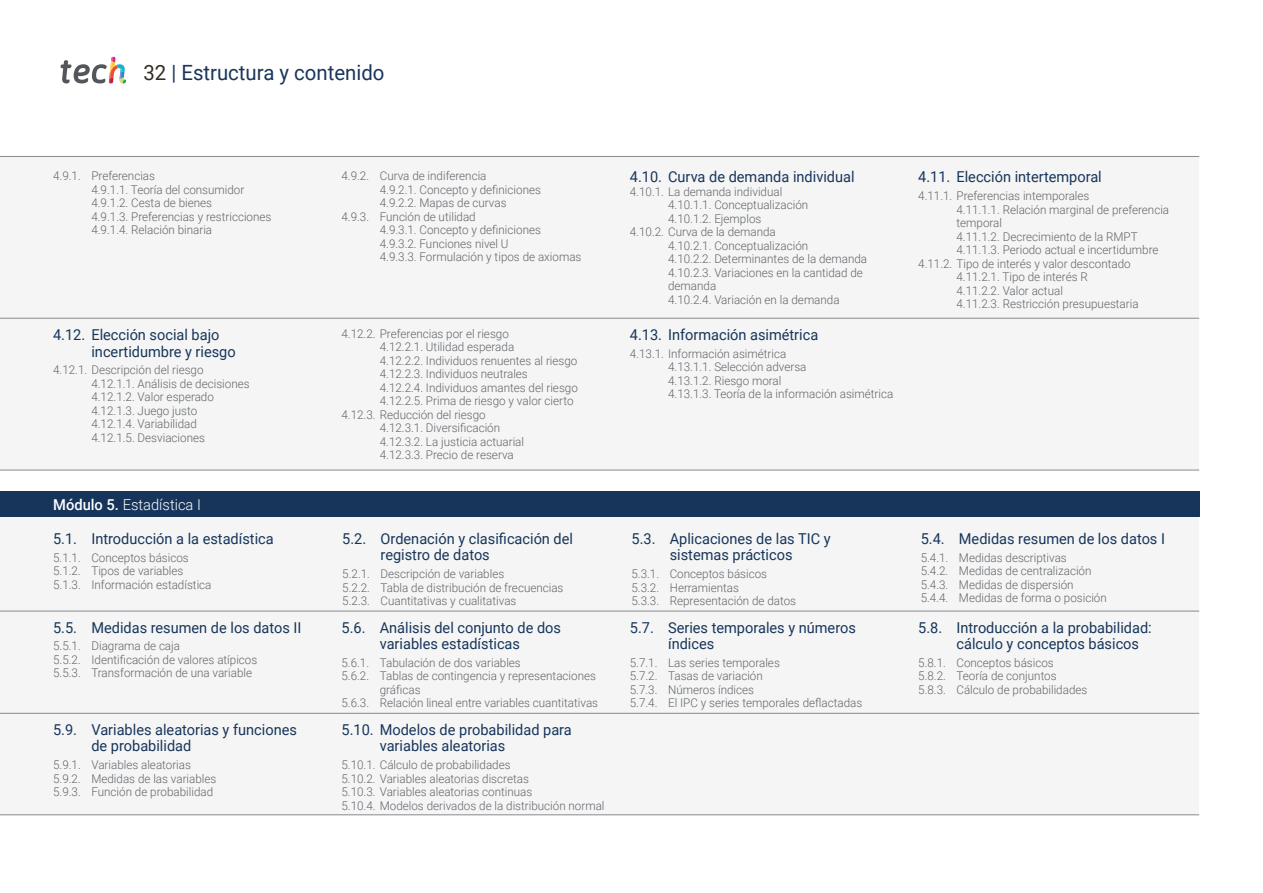
<style>
.page{position:relative;width:1263px;height:893px;background:#fff}
.page>*{position:absolute;margin:0;border:0;box-sizing:border-box;transform-origin:0 0}
.t1{font:21px "Roboto";color:#1a355c}
.t2{font:15px/16.5px "Roboto";color:#17355b}
.t3{font:300 15px "Roboto";color:#fff}
.t4{font:300 12px/13.5px "Roboto";color:#61646a}
.s1{color:#312e20}
.s2{font-weight:500}
</style>
<div class="page">
<svg style="left:61px;top:57px;width:65px;height:27px"></svg>
<div style="left:0;top:156px;width:1199px;height:314px;background:#f4f5f4"></div>
<hr style="left:0;top:470px;width:1199px;height:1px;background:#878a8e">
<hr style="left:0;top:318px;width:1199px;height:1px;background:#878a8e">
<hr style="left:0;top:156px;width:1199px;height:1px;background:#878a8e">
<div style="left:0;top:517px;width:1199px;height:298px;background:#f4f5f4"></div>
<div style="left:0;top:491px;width:1199px;height:26px;background:#17355b"></div>
<hr style="left:0;top:611px;width:1199px;height:1px;background:#878a8e">
<hr style="left:0;top:814px;width:1199px;height:1px;background:#878a8e">
<hr style="left:0;top:713px;width:1199px;height:1px;background:#878a8e">
<h1 class="t1" style="left:144px;top:57px;width:242px"><span class="s1">32</span> | Estructura y contenido</h1>
<p class="t4" style="left:91px;top:169px;width:181px;text-indent:-38px">4.9.1. Preferencias<br>4.9.1.1. Teoría del consumidor<br>4.9.1.2. Cesta de bienes<br>4.9.1.3. Preferencias y restricciones<br>4.9.1.4. Relación binaria</p>
<p class="t4" style="left:341px;top:169px;width:146px">4.9.2. Curva de indiferencia</p>
<p class="t4" style="left:380px;top:182px;width:163px">4.9.2.1. Concepto y definiciones</p>
<p class="t4" style="left:380px;top:196px;width:128px">4.9.2.2. Mapas de curvas</p>
<p class="t4" style="left:341px;top:209px;width:136px">4.9.3. Función de utilidad</p>
<p class="t4" style="left:380px;top:223px;width:163px">4.9.3.1. Concepto y definiciones</p>
<p class="t4" style="left:380px;top:236px;width:130px">4.9.3.2. Funciones nivel U</p>
<p class="t4" style="left:380px;top:250px;width:203px">4.9.3.3. Formulación y tipos de axiomas</p>
<p class="t2" style="left:91px;top:326px;width:146px;text-indent:-38px">4.12. Elección social bajo incertidumbre y riesgo</p>
<p class="t4" style="left:91px;top:363px;width:160px;text-indent:-38px">4.12.1. Descripción del riesgo<br>4.12.1.1. Análisis de decisiones<br>4.12.1.2. Valor esperado<br>4.12.1.3. Juego justo<br>4.12.1.4. Variabilidad<br>4.12.1.5. Desviaciones</p>
<p class="t3" style="left:53px;top:494px;width:149px"><span class="s2">Módulo 5.</span> Estadística I</p>
<p class="t2" style="left:53px;top:530px;width:222px">5.1. Introducción a la estadística</p>
<p class="t4" style="left:53px;top:550px;width:160px">5.1.1. Conceptos básicos<br>5.1.2. Tipos de variables<br>5.1.3. Información estadística</p>
<p class="t2" style="left:53px;top:618px;width:250px">5.5. Medidas resumen de los datos II</p>
<p class="t4" style="left:53px;top:639px;width:206px">5.5.1. Diagrama de caja<br>5.5.2. Identificación de valores atípicos<br>5.5.3. Transformación de una variable</p>
<p class="t2" style="left:91px;top:721px;width:207px;text-indent:-38px">5.9. Variables aleatorias y funciones de probabilidad</p>
<p class="t4" style="left:53px;top:758px;width:165px">5.9.1. Variables aleatorias<br>5.9.2. Medidas de las variables<br>5.9.3. Función de probabilidad</p>
<p class="t4" style="left:341px;top:326px;width:169px">4.12.2. Preferencias por el riesgo</p>
<p class="t4" style="left:380px;top:340px;width:136px">4.12.2.1. Utilidad esperada</p>
<p class="t4" style="left:380px;top:353px;width:199px">4.12.2.2. Individuos renuentes al riesgo</p>
<p class="t4" style="left:380px;top:367px;width:150px">4.12.2.3. Individuos neutrales</p>
<p class="t4" style="left:380px;top:380px;width:200px">4.12.2.4. Individuos amantes del riesgo</p>
<p class="t4" style="left:380px;top:394px;width:195px">4.12.2.5. Prima de riesgo y valor cierto</p>
<p class="t4" style="left:341px;top:407px;width:146px">4.12.3. Reducción del riesgo</p>
<p class="t4" style="left:380px;top:421px;width:122px">4.12.3.1. Diversificación</p>
<p class="t4" style="left:380px;top:434px;width:146px">4.12.3.2. La justicia actuarial</p>
<p class="t4" style="left:380px;top:448px;width:135px">4.12.3.3. Precio de reserva</p>
<p class="t2" style="left:381px;top:530px;width:194px;text-indent:-38px">5.2. Ordenación y clasificación del registro de datos</p>
<p class="t4" style="left:342px;top:567px;width:223px">5.2.1. Descripción de variables<br>5.2.2. Tabla de distribución de frecuencias<br>5.2.3. Cuantitativas y cualitativas</p>
<p class="t2" style="left:341px;top:618px;width:221px;text-align:center">5.6. Análisis del conjunto de dos variables estadísticas</p>
<p class="t4" style="left:341px;top:655px;width:181px">5.6.1. Tabulación de dos variables</p>
<p class="t4" style="left:341px;top:669px;width:256px">5.6.2. Tablas de contingencia y representaciones</p>
<p class="t4" style="left:380px;top:682px;width:42px">gráficas</p>
<p class="t4" style="left:341px;top:696px;width:258px">5.6.3. Relación lineal entre variables cuantitativas</p>
<p class="t2" style="left:380px;top:721px;width:194px;text-indent:-38px">5.10. Modelos de probabilidad para variables aleatorias</p>
<p class="t4" style="left:341px;top:758px;width:265px">5.10.1. Cálculo de probabilidades<br>5.10.2. Variables aleatorias discretas<br>5.10.3. Variables aleatorias continuas<br>5.10.4. Modelos derivados de la distribución normal</p>
<p class="t2" style="left:630px;top:168px;width:226px">4.10. Curva de demanda individual</p>
<p class="t4" style="left:630px;top:184px;width:154px">4.10.1. La demanda individual</p>
<p class="t4" style="left:668px;top:198px;width:142px">4.10.1.1. Conceptualización</p>
<p class="t4" style="left:668px;top:211px;width:95px">4.10.1.2. Ejemplos</p>
<p class="t4" style="left:630px;top:225px;width:147px">4.10.2. Curva de la demanda</p>
<p class="t4" style="left:668px;top:238px;width:142px">4.10.2.1. Conceptualización</p>
<p class="t4" style="left:668px;top:252px;width:201px">4.10.2.2. Determinantes de la demanda</p>
<p class="t4" style="left:668px;top:265px;width:196px">4.10.2.3. Variaciones en la cantidad de</p>
<p class="t4" style="left:668px;top:279px;width:50px">demanda</p>
<p class="t4" style="left:668px;top:292px;width:173px">4.10.2.4. Variación en la demanda</p>
<p class="t2" style="left:630px;top:326px;width:190px">4.13. Información asimétrica</p>
<p class="t4" style="left:668px;top:346px;width:227px;text-indent:-38px">4.13.1. Información asimétrica<br>4.13.1.1. Selección adversa<br>4.13.1.2. Riesgo moral<br>4.13.1.3. Teoría de la información asimétrica</p>
<p class="t2" style="left:918px;top:168px;width:185px">4.11. Elección intertemporal</p>
<p class="t4" style="left:918px;top:189px;width:173px">4.11.1. Preferencias intemporales</p>
<p class="t4" style="left:956px;top:202px;width:214px">4.11.1.1. Relación marginal de preferencia</p>
<p class="t4" style="left:956px;top:216px;width:47px">temporal</p>
<p class="t4" style="left:956px;top:229px;width:183px">4.11.1.2. Decrecimiento de la RMPT</p>
<p class="t4" style="left:956px;top:243px;width:204px">4.11.1.3. Periodo actual e incertidumbre</p>
<p class="t4" style="left:918px;top:256px;width:214px">4.11.2. Tipo de interés y valor descontado</p>
<p class="t4" style="left:956px;top:270px;width:133px">4.11.2.1. Tipo de interés R</p>
<p class="t4" style="left:956px;top:283px;width:108px">4.11.2.2. Valor actual</p>
<p class="t4" style="left:956px;top:297px;width:184px">4.11.2.3. Restricción presupuestaria</p>
<p class="t2" style="left:631px;top:530px;width:201px;text-align:center">5.3. Aplicaciones de las TIC y sistemas prácticos</p>
<p class="t4" style="left:631px;top:567px;width:166px">5.3.1. Conceptos básicos<br>5.3.2. Herramientas<br>5.3.3. Representación de datos</p>
<p class="t2" style="left:668px;top:618px;width:189px;text-indent:-38px">5.7. Series temporales y números índices</p>
<p class="t4" style="left:630px;top:655px;width:234px">5.7.1. Las series temporales<br>5.7.2. Tasas de variación<br>5.7.3. Números índices<br>5.7.4. El IPC y series temporales deflactadas</p>
<p class="t2" style="left:921px;top:530px;width:246px">5.4. Medidas resumen de los datos I</p>
<p class="t4" style="left:921px;top:550px;width:188px">5.4.1. Medidas descriptivas<br>5.4.2. Medidas de centralización<br>5.4.3. Medidas de dispersión<br>5.4.4. Medidas de forma o posición</p>
<p class="t2" style="left:956px;top:618px;width:197px;text-indent:-38px">5.8. Introducción a la probabilidad: cálculo y conceptos básicos</p>
<p class="t4" style="left:918px;top:655px;width:171px">5.8.1. Conceptos básicos<br>5.8.2. Teoría de conjuntos<br>5.8.3. Cálculo de probabilidades</p>
</div>
